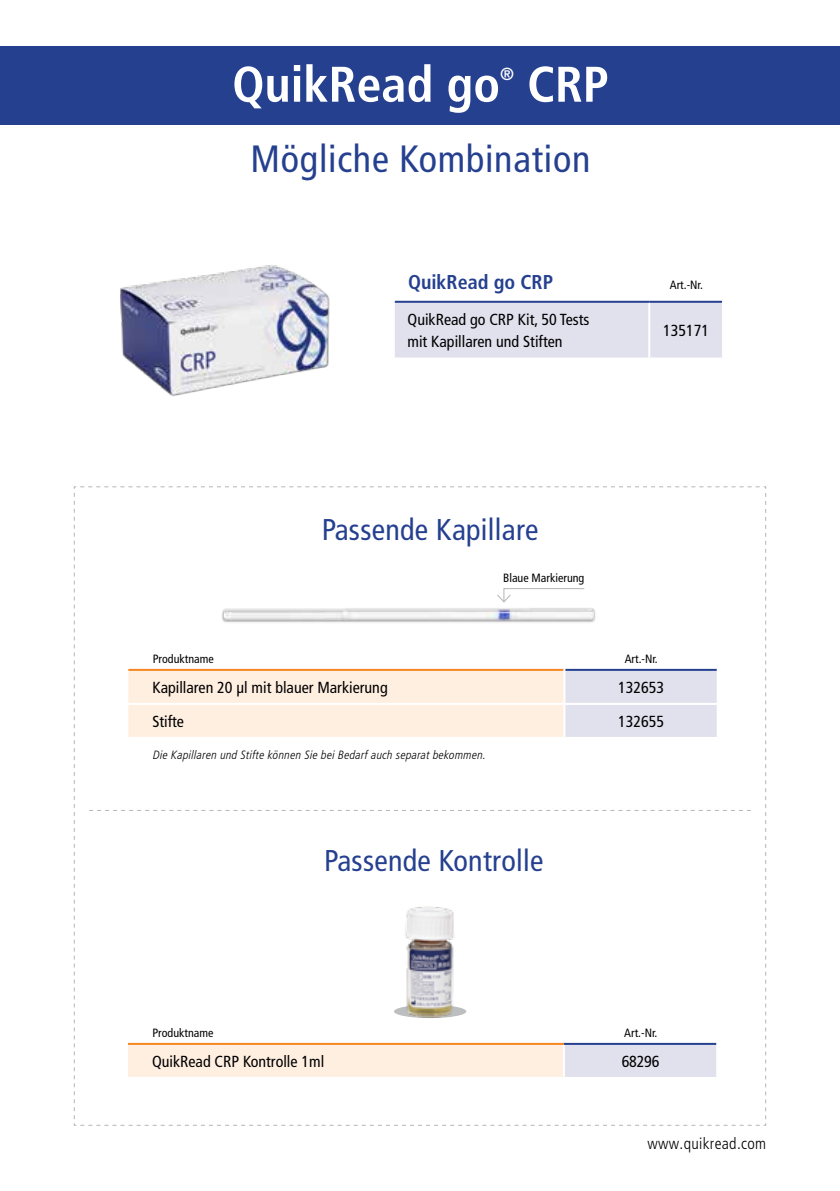
<style>
.page{position:relative;width:840px;height:1191px;background:#fff}
.page>*{position:absolute;margin:0;border:0;box-sizing:border-box;transform-origin:0 0}
.t1{font:700 condensed 50px "Frutiger LT Pro";color:#fff}
.t2{font:condensed 38px "Frutiger LT Pro";letter-spacing:.02em;color:#25408f}
.t3{font:condensed 30px "Frutiger LT Pro";letter-spacing:.01em;color:#25408f}
.t4{font:700 condensed 20px "Frutiger LT Pro";color:#25408f}
.t5{font:700 condensed 17.4px "Frutiger LT Pro";color:#fff}
.t6{font:condensed 16px/22px "Frutiger LT Pro";color:#000}
.t7{font:300 condensed 16px "Frutiger LT Pro";letter-spacing:.02em;color:#000}
.t8{font:condensed 12px "Frutiger LT Pro";color:#000}
.t9{font:italic 300 condensed 12px "Frutiger LT Pro";letter-spacing:.02em;color:#000}
</style>
<div class="page">
<div style="left:0;top:46px;width:839px;height:79px;background:#25408f"></div>
<img style="left:120px;top:265px;width:210px;height:132px">
<svg style="left:74px;top:486px;width:691px;height:639px"></svg>
<hr style="left:563px;top:670px;width:2px;height:33px;background:#fff">
<hr style="left:563px;top:705px;width:2px;height:32px;background:#fff">
<hr style="left:564px;top:635px;width:154px;height:2px;background:#fff">
<hr style="left:563px;top:637px;width:2px;height:33px;background:#fff">
<hr style="left:564px;top:737px;width:154px;height:2px;background:#fff">
<hr style="left:564px;top:703px;width:154px;height:2px;background:#fff">
<hr style="left:126px;top:637px;width:2px;height:33px;background:#fff">
<hr style="left:716px;top:637px;width:2px;height:33px;background:#fff">
<hr style="left:126px;top:670px;width:2px;height:33px;background:#fff">
<hr style="left:716px;top:670px;width:2px;height:33px;background:#fff">
<hr style="left:126px;top:705px;width:2px;height:32px;background:#fff">
<hr style="left:716px;top:705px;width:2px;height:32px;background:#fff">
<hr style="left:126px;top:635px;width:438px;height:2px;background:#fff">
<hr style="left:126px;top:703px;width:438px;height:2px;background:#fff">
<hr style="left:126px;top:737px;width:438px;height:2px;background:#fff">
<hr style="left:565px;top:669px;width:151px;height:2px;background:#25408f">
<hr style="left:128px;top:669px;width:435px;height:2px;background:#f6861f">
<div style="left:395px;top:303px;width:326px;height:54px;background:#e1e0ed"></div>
<hr style="left:648px;top:303px;width:2px;height:54px;background:#fff">
<hr style="left:394px;top:301px;width:255px;height:2px;background:#25408f">
<hr style="left:649px;top:301px;width:72px;height:2px;background:#25408f">
<div style="left:127px;top:1043px;width:436px;height:35px;background:#ffefe1"></div>
<div style="left:563px;top:1043px;width:153px;height:35px;background:#e1e0ed"></div>
<hr style="left:126px;top:1009px;width:2px;height:34px;background:#fff">
<hr style="left:715px;top:1009px;width:2px;height:34px;background:#fff">
<hr style="left:128px;top:1042px;width:435px;height:2px;background:#f6861f">
<hr style="left:126px;top:1043px;width:2px;height:34px;background:#fff">
<hr style="left:562px;top:1044px;width:2px;height:33px;background:#fff">
<hr style="left:715px;top:1043px;width:2px;height:34px;background:#fff">
<hr style="left:126px;top:1077px;width:437px;height:2px;background:#fff">
<hr style="left:563px;top:1077px;width:154px;height:2px;background:#fff">
<hr style="left:563px;top:1042px;width:152px;height:2px;background:#25408f">
<h1 class="t1" style="left:232px;top:55px;width:269px">QuikRead go</h1>
<p class="t5" style="left:500px;top:63px;width:15px">®</p>
<h1 class="t1" style="left:527px;top:55px;width:83px">CRP</h1>
<h2 class="t2" style="left:250px;top:136px;width:341px">Mögliche Kombination</h2>
<p class="t4" style="left:408px;top:271px;width:146px">QuikRead go CRP</p>
<p class="t8" style="left:669px;top:278px;width:35px">Art.-Nr.</p>
<p class="t6" style="left:407px;top:309px;width:183px">QuikRead go CRP Kit, 50 Tests mit Kapillaren und Stiften</p>
<p class="t6" style="left:662px;top:320px;width:48px">135171</p>
<h3 class="t3" style="left:321px;top:512px;width:218px">Passende Kapillare</h3>
<p class="t8" style="left:503px;top:571px;width:83px">Blaue Markierung</p>
<p class="t8" style="left:153px;top:652px;width:62px">Produktname</p>
<p class="t8" style="left:624px;top:652px;width:35px">Art.-Nr.</p>
<p class="t6" style="left:152px;top:676px;width:237px">Kapillaren 20 µl mit blauer Markierung</p>
<p class="t6" style="left:617px;top:676px;width:48px">132653</p>
<p class="t6" style="left:152px;top:710px;width:33px">Stifte</p>
<p class="t6" style="left:617px;top:710px;width:48px">132655</p>
<p class="t9" style="left:153px;top:747px;width:334px">Die Kapillaren und Stifte können Sie bei Bedarf auch separat bekommen.</p>
<h3 class="t3" style="left:324px;top:843px;width:220px">Passende Kontrolle</h3>
<p class="t8" style="left:152px;top:1026px;width:62px">Produktname</p>
<p class="t8" style="left:624px;top:1026px;width:35px">Art.-Nr.</p>
<p class="t6" style="left:152px;top:1050px;width:174px">QuikRead CRP Kontrolle 1ml</p>
<p class="t6" style="left:621px;top:1050px;width:39px">68296</p>
<p class="t7" style="left:647px;top:1134px;width:120px">www.quikread.com</p>
</div>
